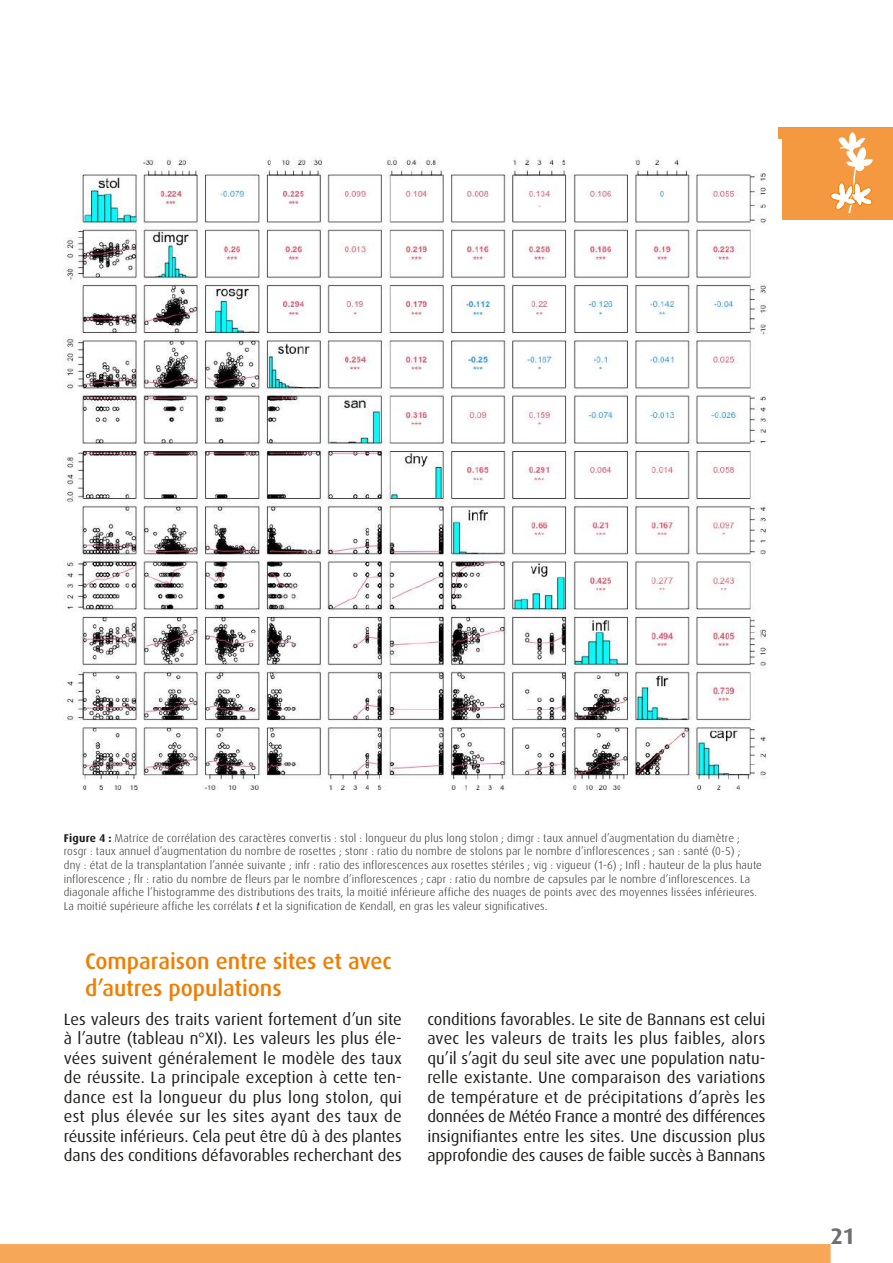
<style>
.page{position:relative;width:893px;height:1263px;background:#fff}
.page>*{position:absolute;margin:0;border:0;box-sizing:border-box;transform-origin:0 0}
.t1{font:500 22.5px/27px "Dax OT";letter-spacing:-.005em;color:#ef7d00}
.t2{font:700 22.5px "Dax OT";color:#706f6f}
.t3{font:16.5px/19.5px "Dax OT";letter-spacing:-.01em;color:#1d1d1b;text-align:justify}
.t4{font:300 11.25px/13.5px "Dax OT";letter-spacing:.015em;color:#1d1d1b}
.s1{font-weight:700}
.s2{font-weight:400;font-style:italic}
</style>
<div class="page">
<div style="left:0;top:1244px;width:831px;height:19px;background:#f6a758"></div>
<div style="left:778px;top:128px;width:115px;height:92px;background:#f4993f"></div>
<svg style="left:830px;top:132px;width:43px;height:81px"></svg>
<img style="left:64px;top:140px;width:718px;height:651px">
<p class="t4" style="left:64px;top:831px;width:700px"><span class="s1">Figure 4 :</span> Matrice de corrélation des caractères convertis : stol : longueur du plus long stolon ; dimgr : taux annuel d’augmentation du diamètre ; rosgr : taux annuel d’augmentation du nombre de rosettes ; stonr : ratio du nombre de stolons par le nombre d’inflorescences ; san : santé (0-5) ;<br>dny : état de la transplantation l’année suivante ; infr : ratio des inflorescences aux rosettes stériles ; vig : vigueur (1-6) ; Infl : hauteur de la plus haute inflorescence ; flr : ratio du nombre de fleurs par le nombre d’inflorescences ; capr : ratio du nombre de capsules par le nombre d’inflorescences. La diagonale affiche l’histogramme des distributions des traits, la moitié inférieure affiche des nuages de points avec des moyennes lissées inférieures.<br>La moitié supérieure affiche les corrélats <span class="s2">t</span> et la signification de Kendall, en gras les valeur significatives.</p>
<h1 class="t1" style="left:85px;top:947px;width:308px">Comparaison entre sites et avec d’autres populations</h1>
<p class="t3" style="left:64px;top:1009px;width:340px">Les valeurs des traits varient fortement d’un site à l’autre (tableau n°XI). Les valeurs les plus éle&shy;vées suivent généralement le modèle des taux de réussite. La principale exception à cette ten&shy;dance est la longueur du plus long stolon, qui est plus élevée sur les sites ayant des taux de réussite inférieurs. Cela peut être dû à des plantes dans des conditions défavorables recherchant des</p>
<p class="t3" style="left:427px;top:1009px;width:340px">conditions favorables. Le site de Bannans est celui avec les valeurs de traits les plus faibles, alors qu’il s’agit du seul site avec une population natu&shy;relle existante. Une comparaison des variations de température et de précipitations d’après les données de Météo France a montré des différences insignifiantes entre les sites. Une discussion plus approfondie des causes de faible succès à Bannans</p>
<h1 class="t2" style="left:831px;top:1223px;width:26px">21</h1>
</div>
